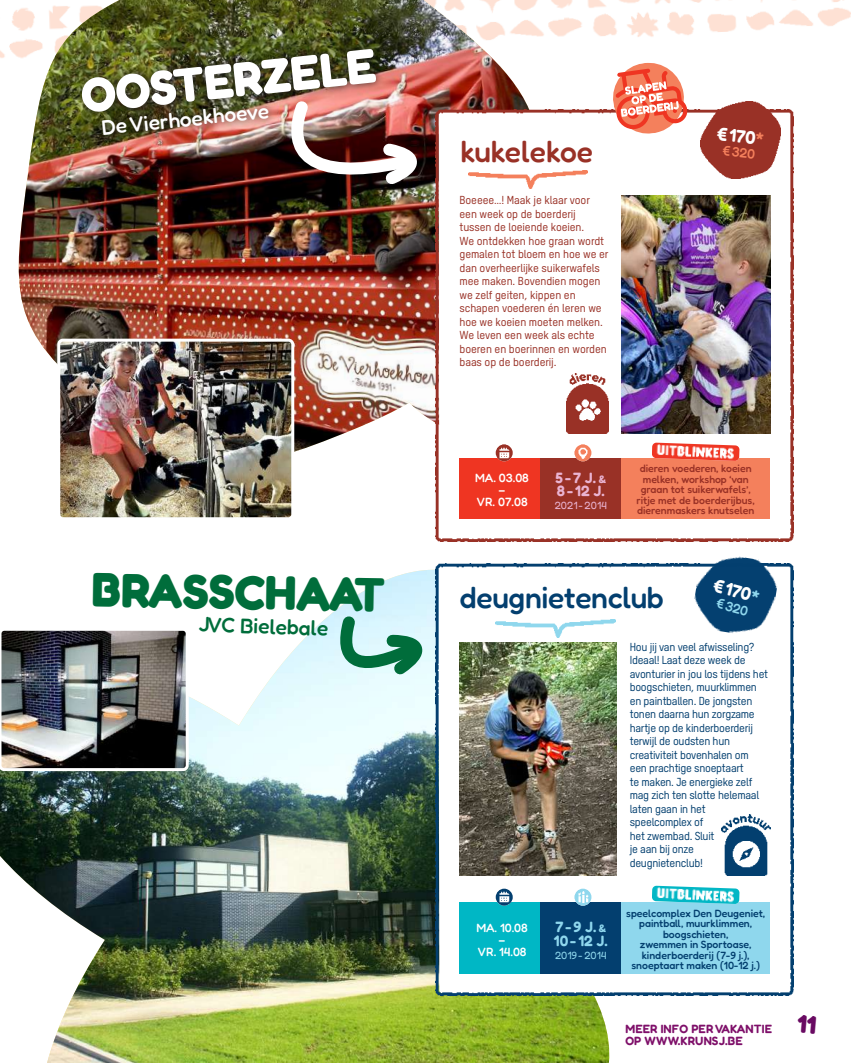
<style>
.page{position:relative;width:851px;height:1063px;background:#fff}
.page>*{position:absolute;margin:0;border:0;box-sizing:border-box;transform-origin:0 0}
.t1{font:300 48px "Fredoka";color:#fff}
.t2{font:300 48px "Fredoka";color:#006d3b}
.t3{font:300 30px "Fredoka";letter-spacing:-.01em;color:#033f6f}
.t4{font:300 30px "Fredoka";color:#993126}
.t5{font:300 21px "Fredoka";color:#fff}
.t6{font:300 21px "Fredoka";color:#006d3b}
.t7{font:300 18px "Fredoka";color:#fff}
.t8{font:300 15px/13.5px "Fredoka";color:#8fd7ed}
.t9{font:300 15px/13.5px "Fredoka";color:#eab4d2}
.t10{font:300 13.5px "Fredoka";color:#8fd7ed}
.t11{font:300 13.5px "Fredoka";color:#f4805c}
.t12{font:300 12px/12px "Fredoka";color:#fff;text-align:center}
.t13{font:300 12px/12px "Fredoka";letter-spacing:.01em;color:#7e0f69}
.t14{font:11.25px/13.5px "T Star Pro Medium";letter-spacing:-.025em;color:#033f6f}
.t15{font:11.25px/13.5px "T Star Pro Medium";letter-spacing:-.01em;color:#993126}
.t16{font:300 10.5px/10.5px "Fredoka";color:#033f6f;text-align:center}
.t17{font:300 10.5px/10.5px "Fredoka";color:#993126;text-align:center}
.t18{font:300 10.5px "Fredoka";color:#eab4d2}
.t19{font:300 10.5px "Fredoka";color:#8fd7ed}
.s1{color:#f4805c}
.s2{font-size:10.5px}
.s3{color:#8fd7ed}
</style>
<div class="page">
<img style="left:0;top:0;width:850px;height:58px">
<img style="left:6px;top:0;width:539px;height:442px">
<img style="left:0;top:570px;width:610px;height:493px">
<img style="left:436px;top:564px;width:357px;height:432px">
<img style="left:436px;top:109px;width:357px;height:432px">
<img style="left:286px;top:92px;width:133px;height:102px">
<svg style="left:339px;top:608px;width:86px;height:77px;background:#9ecfc5"></svg>
<img style="left:621px;top:196px;width:149px;height:238px">
<img style="left:61px;top:343px;width:229px;height:173px">
<div style="left:57px;top:339px;width:237px;height:181px;border:3px solid #fff;border-radius:4px"></div>
<img style="left:0;top:628px;width:189px;height:143px">
<img style="left:459px;top:642px;width:158px;height:234px">
<div style="left:74px;top:42px;width:310px;height:78px;background:#231f20;opacity:.75"></div>
<img style="left:566px;top:374px;width:42px;height:60px">
<svg style="left:610px;top:62px;width:78px;height:74px"></svg>
<img style="left:468px;top:170px;width:119px;height:18px">
<div style="left:459px;top:458px;width:81px;height:61px;background:#ef3522"></div>
<div style="left:540px;top:458px;width:81px;height:61px;background:#993126"></div>
<div style="left:621px;top:458px;width:149px;height:61px;background:#f4805c"></div>
<img style="left:495px;top:444px;width:17px;height:17px;border-radius:9px">
<img style="left:651px;top:443px;width:88px;height:18px">
<img style="left:574px;top:444px;width:17px;height:17px;border-radius:9px">
<div style="left:95px;top:101px;width:181px;height:42px;background:#231f20;opacity:.75"></div>
<div style="left:459px;top:902px;width:81px;height:72px;background:#00b7c5"></div>
<div style="left:540px;top:902px;width:81px;height:72px;background:#033f6f"></div>
<div style="left:621px;top:902px;width:149px;height:72px;background:#8fd7ed"></div>
<img style="left:495px;top:889px;width:17px;height:17px;border-radius:9px">
<img style="left:651px;top:886px;width:88px;height:18px">
<img style="left:574px;top:889px;width:17px;height:17px;border-radius:9px">
<img style="left:495px;top:620px;width:120px;height:18px">
<img style="left:690px;top:556px;width:90px;height:83px">
<img style="left:721px;top:815px;width:49px;height:61px">
<img style="left:700px;top:102px;width:80px;height:76px">
<h1 class="t1" style="left:78px;top:67px;width:297px;rotate:-6deg">OOSTERZELE</h1>
<h3 class="t5" style="left:100px;top:115px;width:170px;rotate:-6deg">De Vierhoekhoeve</h3>
<h1 class="t2" style="left:92px;top:561px;width:294px;rotate:1deg">BRASSCHAAT</h1>
<h3 class="t6" style="left:199px;top:611px;width:131px;rotate:2deg">JVC Bielebale</h3>
<h2 class="t4" style="left:460px;top:133px;width:134px">kukelekoe</h2>
<p class="t15" style="left:459px;top:193px;width:150px">Boeeee…! Maak je klaar voor een week op de boerderij tussen de loeiende koeien.<br>We ontdekken hoe graan wordt gemalen tot bloem en hoe we er dan overheerlijke suikerwafels mee maken. Bovendien mogen we zelf geiten, kippen en schapen voederen én leren we hoe we koeien moeten melken.<br>We leven een week als echte boeren en boerinnen en worden baas op de boerderij.</p>
<h3 class="t7" style="left:718px;top:123px;width:49px;rotate:6deg">€170<span class="s1">*</span></h3>
<p class="t11" style="left:723px;top:143px;width:34px;rotate:6deg">€320</p>
<p class="t12" style="left:475px;top:472px;width:55px">MA. 03.08 –<br>VR. 07.08</p>
<h3 class="t9" style="left:555px;top:471px;width:52px">5-7 J. <span class="s2">&amp;<br></span>8-12 J.</h3>
<p class="t18" style="left:554px;top:499px;width:54px">2021 -2014</p>
<p class="t17" style="left:636px;top:464px;width:120px">dieren voederen, koeien melken, workshop ‘van graan tot suikerwafels’, ritje met de boerderijbus, dierenmaskers knutselen</p>
<h2 class="t3" style="left:459px;top:580px;width:206px">deugnietenclub</h2>
<h3 class="t7" style="left:716px;top:575px;width:49px;rotate:15deg">€170<span class="s3">*</span></h3>
<p class="t10" style="left:718px;top:595px;width:34px;rotate:15deg">€320</p>
<p class="t12" style="left:476px;top:922px;width:53px">MA. 10.08 –<br>VR. 14.08</p>
<h3 class="t8" style="left:554px;top:920px;width:55px">7-9 J. <span class="s2">&amp;<br></span>10- 12 J.</h3>
<p class="t19" style="left:555px;top:949px;width:53px">2019-2014</p>
<p class="t14" style="left:629px;top:639px;width:140px">Hou jij van veel afwisseling?<br>Ideaal! Laat deze week de avonturier in jou los tijdens het boogschieten, muurklimmen en paintballen. De jongsten tonen daarna hun zorgzame hartje op de kinderboerderij terwijl de oudsten hun creativiteit bovenhalen om een prachtige snoeptaart<br>te maken. Je energieke zelf mag zich ten slotte helemaal laten gaan in het speelcomplex of<br>het zwembad. Sluit<br>je aan bij onze deugnietenclub!</p>
<p class="t16" style="left:626px;top:908px;width:140px">speelcomplex Den Deugeniet, paintball, muurklimmen, boog schieten,<br>zwemmen in Sportoase, kinderboerderij (7-9 j.), snoeptaart maken (10-12 j.)</p>
<p class="t13" style="left:625px;top:1022px;width:148px">MEER INFO PER VAKANTIE<br>OP WWW.KRUNSJ.BE</p>
</div>
